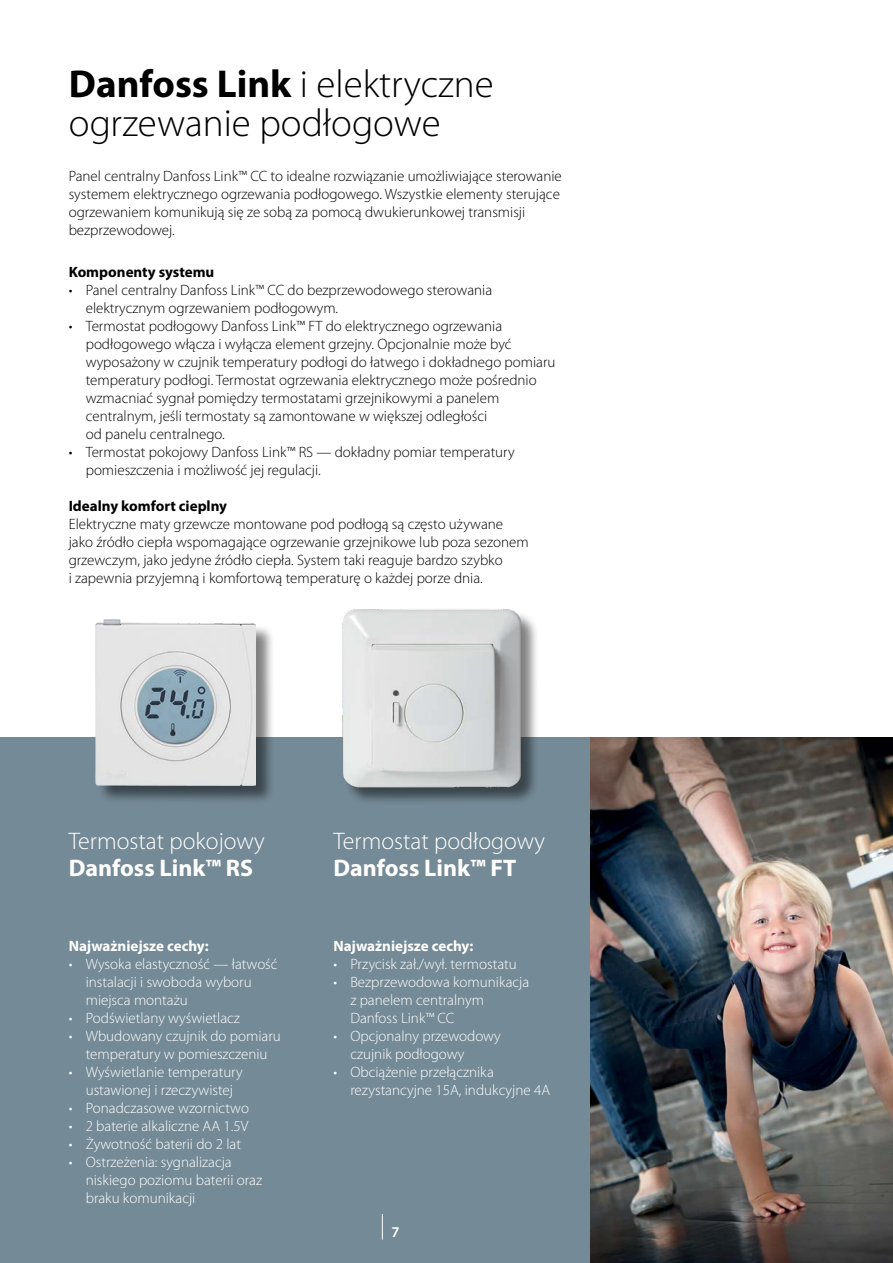
<style>
.page{position:relative;width:893px;height:1263px;background:#fff}
.page>*{position:absolute;margin:0;border:0;box-sizing:border-box;transform-origin:0 0}
.t1{font:300 39px/39px "Myriad Pro";color:#000}
.t2{font:300 24px "Myriad Pro";color:#fff}
.t3{font:700 24px "Myriad Pro";color:#fff}
.t4{font:300 15px/18px "Myriad Pro";color:#000}
.t5{font:300 15px/18px "Myriad Pro";color:#fff}
.t6{font:700 15px "Myriad Pro";color:#000}
.t7{font:700 15px "Myriad Pro";color:#fff}
.t8{font:600 15px "Myriad Pro";color:#fff}
.s1{font-weight:700}
</style>
<div class="page">
<div style="left:0;top:737px;width:590px;height:526px;background:#748a96"></div>
<div style="left:343px;top:611px;width:196px;height:195px;background:#000;opacity:.5"></div>
<img style="left:342px;top:609px;width:186px;height:186px">
<div style="left:97px;top:621px;width:178px;height:184px;background:#000;opacity:.5"></div>
<img style="left:95px;top:620px;width:160px;height:166px">
<img style="left:590px;top:737px;width:303px;height:526px">
<svg style="left:382px;top:1214px;width:1px;height:25px"></svg>
<h1 class="t1" style="left:69px;top:65px;width:426px"><span class="s1">Danfoss Link</span> i elektryczne ogrzewanie podłogowe</h1>
<p class="t4" style="left:69px;top:168px;width:495px">Panel centralny Danfoss Link™ CC to idealne rozwiązanie umożliwiające sterowanie systemem elektrycznego ogrzewania podłogowego. Wszystkie elementy sterujące ogrzewaniem komunikują się ze sobą za pomocą dwukierunkowej transmisji bezprzewodowej.</p>
<p class="t6" style="left:69px;top:262px;width:147px">Komponenty systemu</p>
<p class="t4" style="left:86px;top:282px;width:408px;text-indent:-17px">• Panel centralny Danfoss Link™ CC do bezprzewodowego sterowania elektrycznym ogrzewaniem podłogowym.</p>
<p class="t4" style="left:86px;top:318px;width:471px;text-indent:-17px">• Termostat podłogowy Danfoss Link™ FT do elektrycznego ogrzewania podłogowego włącza i wyłącza element grzejny. Opcjonalnie może być wyposażony w czujnik temperatury podłogi do łatwego i dokładnego pomiaru temperatury podłogi. Termostat ogrzewania elektrycznego może pośrednio wzmacniać sygnał pomiędzy termostatami grzejnikowymi a panelem centralnym, jeśli termostaty są zamontowane w większej odległości<br>od panelu centralnego.</p>
<p class="t4" style="left:86px;top:444px;width:430px;text-indent:-17px">• Termostat pokojowy Danfoss Link™ RS — dokładny pomiar temperatury pomieszczenia i możliwość jej regulacji.</p>
<p class="t6" style="left:69px;top:496px;width:160px">Idealny komfort cieplny</p>
<p class="t4" style="left:69px;top:516px;width:461px">Elektryczne maty grzewcze montowane pod podłogą są często używane jako źródło ciepła wspomagające ogrzewanie grzejnikowe lub poza sezonem grzewczym, jako jedyne źródło ciepła. System taki reaguje bardzo szybko<br>i zapewnia przyjemną i komfortową temperaturę o każdej porze dnia.</p>
<h2 class="t2" style="left:69px;top:828px;width:197px">Termostat pokojowy</h2>
<h2 class="t3" style="left:69px;top:853px;width:186px">Danfoss Link™ RS</h2>
<p class="t7" style="left:69px;top:936px;width:142px">Najważniejsze cechy:</p>
<p class="t5" style="left:86px;top:955px;width:193px;text-indent:-17px">• Wysoka elastyczność — łatwość instalacji i swoboda wyboru miejsca montażu</p>
<p class="t5" style="left:69px;top:1009px;width:173px">• Podświetlany wyświetlacz</p>
<p class="t5" style="left:69px;top:1027px;width:214px;text-align:center">• Wbudowany czujnik do pomiaru temperatury w pomieszczeniu</p>
<p class="t5" style="left:69px;top:1063px;width:176px;text-align:center">• Wyświetlanie temperatury ustawionej i rzeczywistej</p>
<p class="t5" style="left:69px;top:1099px;width:182px">• Ponadczasowe wzornictwo</p>
<p class="t5" style="left:69px;top:1117px;width:181px">• 2 baterie alkaliczne AA 1.5V</p>
<p class="t5" style="left:69px;top:1135px;width:174px">• Żywotność baterii do 2 lat</p>
<p class="t5" style="left:86px;top:1153px;width:178px;text-indent:-17px">• Ostrzeżenia: sygnalizacja niskiego poziomu baterii oraz braku komunikacji</p>
<h2 class="t2" style="left:333px;top:828px;width:213px">Termostat podłogowy</h2>
<h2 class="t3" style="left:333px;top:853px;width:185px">Danfoss Link™ FT</h2>
<p class="t7" style="left:333px;top:936px;width:142px">Najważniejsze cechy:</p>
<p class="t5" style="left:333px;top:955px;width:185px">• Przycisk zał./wył. termostatu</p>
<p class="t5" style="left:350px;top:973px;width:180px;text-indent:-17px">• Bezprzewodowa komunikacja z panelem centralnym<br>Danfoss Link™ CC</p>
<p class="t5" style="left:350px;top:1027px;width:152px;text-indent:-17px">• Opcjonalny przewodowy czujnik podłogowy</p>
<p class="t5" style="left:350px;top:1063px;width:201px;text-indent:-17px">• Obciążenie przełącznika rezystancyjne 15A, indukcyjne 4A</p>
<p class="t8" style="left:391px;top:1223px;width:10px">7</p>
</div>
